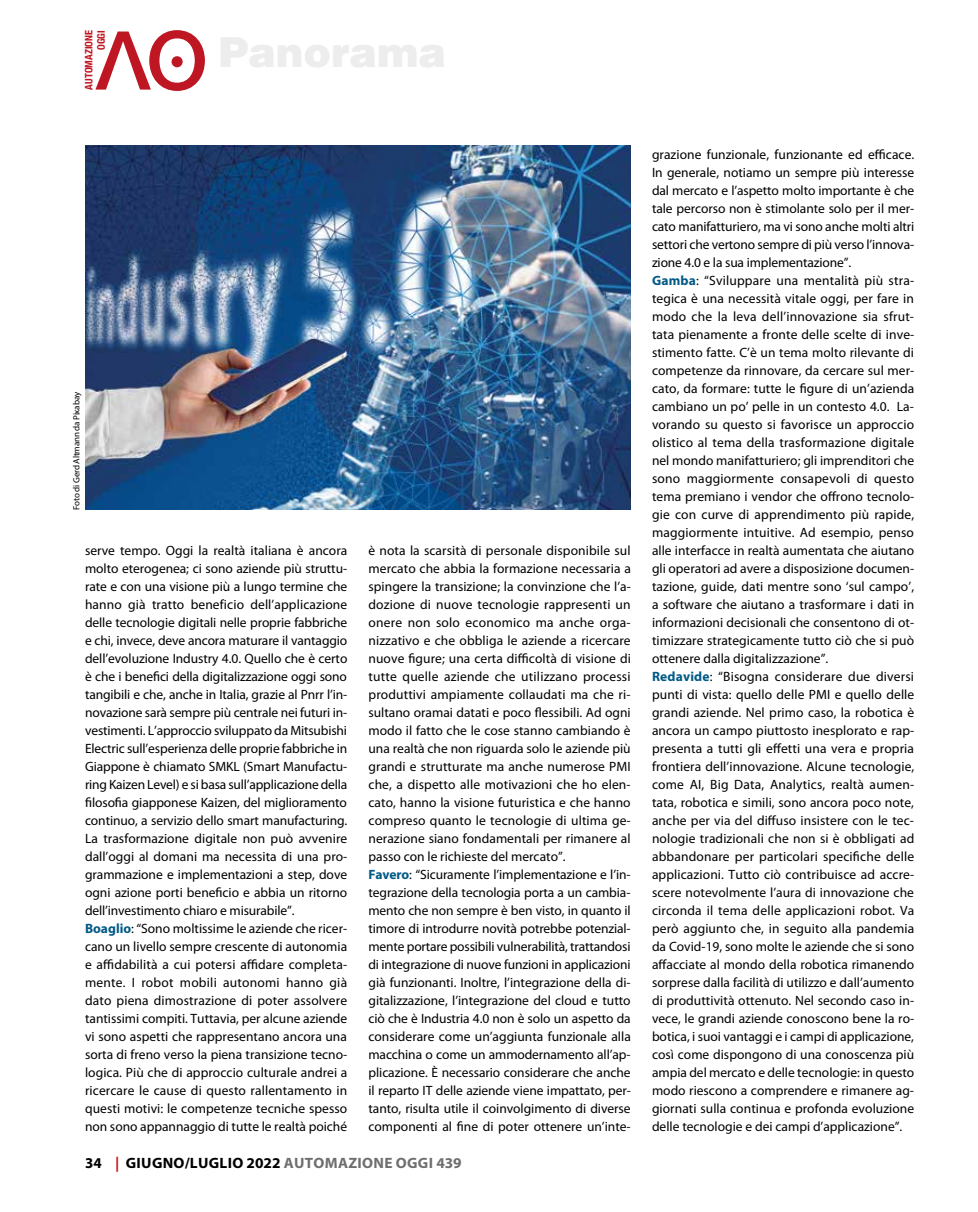
<style>
.page{position:relative;width:978px;height:1212px;background:#fff}
.page>*{position:absolute;margin:0;border:0;box-sizing:border-box;transform-origin:0 0}
.t1{font:700 15px "Myriad Pro";letter-spacing:.02em;color:#000}
.t2{font:13.5px/18px "Myriad Pro";color:#000}
.t3{font:700 condensed 10.35px/12.3px "Helvetica Neue";color:#be1622;text-align:right}
.t4{font:9px "Myriad Pro";letter-spacing:-.02em;color:#000}
.s1{font-weight:700;color:#005a86}
.s2{color:#cd1719}
.s3{color:#706f6f}
</style>
<div class="page">
<svg style="left:95px;top:30px;width:110px;height:61px"></svg>
<div style="left:172px;top:56px;width:11px;height:11px;background:#be1622;border-radius:50%"></div>
<img style="left:85px;top:146px;width:546px;height:363px">
<p class="t3" style="left:82px;top:90px;width:61px;rotate:-90deg">AUTOMAZIONE<br>OGGI</p>
<p class="t4" style="left:71px;top:510px;width:119px;rotate:-90deg">Foto di Gerd Altmann da Pixabay</p>
<p class="t2" style="left:85px;top:542px;width:264px">serve tempo. Oggi la realtà italiana è ancora molto eterogenea; ci sono aziende più struttu&shy;rate e con una visione più a lungo termine che hanno già tratto beneficio dell’applicazione delle tecnologie digitali nelle proprie fabbriche e chi, invece, deve ancora maturare il vantaggio dell’evoluzione Industry 4.0. Quello che è certo è che i benefici della digitalizzazione oggi sono tangibili e che, anche in Italia, grazie al Pnrr l’in&shy;novazione sarà sempre più centrale nei futuri in&shy;vestimenti. L’approccio sviluppato da Mitsubishi Electric sull’esperienza delle proprie fabbriche in Giappone è chiamato SMKL (Smart Manufactu&shy;ring Kaizen Level) e si basa sull’applicazione della filosofia giapponese Kaizen, del miglioramento continuo, a servizio dello smart manufacturing.<br>La trasformazione digitale non può avvenire dall’oggi al domani ma necessita di una pro&shy;grammazione e implementazioni a step, dove ogni azione porti beneficio e abbia un ritorno dell’investimento chiaro e misurabile”.<br><span class="s1">Boaglio</span>: “Sono moltissime le aziende che ricer&shy;cano un livello sempre crescente di autonomia e affidabilità a cui potersi affidare completa&shy;mente. I robot mobili autonomi hanno già dato piena dimostrazione di poter assolvere tantissimi compiti. Tuttavia, per alcune aziende vi sono aspetti che rappresentano ancora una sorta di freno verso la piena transizione tecno&shy;logica. Più che di approccio culturale andrei a ricercare le cause di questo rallentamento in questi motivi: le competenze tecniche spesso non sono appannaggio di tutte le realtà poiché</p>
<p class="t2" style="left:368px;top:542px;width:264px">è nota la scarsità di personale disponibile sul mercato che abbia la formazione necessaria a spingere la transizione; la convinzione che l’a&shy;dozione di nuove tecnologie rappresenti un onere non solo economico ma anche orga&shy;nizzativo e che obbliga le aziende a ricercare nuove figure; una certa difficoltà di visione di tutte quelle aziende che utilizzano processi produttivi ampiamente collaudati ma che ri&shy;sultano oramai datati e poco flessibili. Ad ogni modo il fatto che le cose stanno cambiando è una realtà che non riguarda solo le aziende più grandi e strutturate ma anche numerose PMI che, a dispetto alle motivazioni che ho elen&shy;cato, hanno la visione futuristica e che hanno compreso quanto le tecnologie di ultima ge&shy;nerazione siano fondamentali per rimanere al passo con le richieste del mercato”.<br><span class="s1">Favero</span>: “Sicuramente l’implementazione e l’in&shy;tegrazione della tecnologia porta a un cambia&shy;mento che non sempre è ben visto, in quanto il timore di introdurre novità potrebbe potenzial&shy;mente portare possibili vulnerabilità, trattandosi di integrazione di nuove funzioni in applicazioni già funzionanti. Inoltre, l’integrazione della di&shy;gitalizzazione, l’integrazione del cloud e tutto ciò che è Industria 4.0 non è solo un aspetto da considerare come un’aggiunta funzionale alla macchina o come un ammodernamento all’ap&shy;plicazione. È necessario considerare che anche il reparto IT delle aziende viene impattato, per&shy;tanto, risulta utile il coinvolgimento di diverse componenti al fine di poter ottenere un’inte-</p>
<p class="t1" style="left:85px;top:1153px;width:378px">34 <span class="s2">|</span> GIUGNO/LUGLIO 2022 <span class="s3">AUTOMAZIONE OGGI 439</span></p>
<p class="t2" style="left:652px;top:145px;width:264px">grazione funzionale, funzionante ed efficace.<br>In generale, notiamo un sempre più interesse dal mercato e l’aspetto molto importante è che tale percorso non è stimolante solo per il mer&shy;cato manifatturiero, ma vi sono anche molti altri settori che vertono sempre di più verso l’innova&shy;zione 4.0 e la sua implementazione”.<br><span class="s1">Gamba</span>: “Sviluppare una mentalità più stra&shy;tegica è una necessità vitale oggi, per fare in modo che la leva dell’innovazione sia sfrut&shy;tata pienamente a fronte delle scelte di inve&shy;stimento fatte. C’è un tema molto rilevante di competenze da rinnovare, da cercare sul mer&shy;cato, da formare: tutte le figure di un’azienda cambiano un po’ pelle in un contesto 4.0. La&shy;vorando su questo si favorisce un approccio olistico al tema della trasformazione digitale nel mondo manifatturiero; gli imprenditori che sono maggiormente consapevoli di questo tema premiano i vendor che offrono tecnolo&shy;gie con curve di apprendimento più rapide, maggiormente intuitive. Ad esempio, penso alle interfacce in realtà aumentata che aiutano gli operatori ad avere a disposizione documen&shy;tazione, guide, dati mentre sono ‘sul campo’, a software che aiutano a trasformare i dati in informazioni decisionali che consentono di ot&shy;timizzare strategicamente tutto ciò che si può ottenere dalla digitalizzazione”.<br><span class="s1">Redavide</span>: “Bisogna considerare due diversi punti di vista: quello delle PMI e quello delle grandi aziende. Nel primo caso, la robotica è ancora un campo piuttosto inesplorato e rap&shy;presenta a tutti gli effetti una vera e propria frontiera dell’innovazione. Alcune tecnologie, come AI, Big Data, Analytics, realtà aumen&shy;tata, robotica e simili, sono ancora poco note, anche per via del diffuso insistere con le tec&shy;nologie tradizionali che non si è obbligati ad abbandonare per particolari specifiche delle applicazioni. Tutto ciò contribuisce ad accre&shy;scere notevolmente l’aura di innovazione che circonda il tema delle applicazioni robot. Va però aggiunto che, in seguito alla pandemia da Covid-19, sono molte le aziende che si sono affacciate al mondo della robotica rimanendo sorprese dalla facilità di utilizzo e dall’aumento di produttività ottenuto. Nel secondo caso in&shy;vece, le grandi aziende conoscono bene la ro&shy;botica, i suoi vantaggi e i campi di applicazione, così come dispongono di una conoscenza più ampia del mercato e delle tecnologie: in questo modo riescono a comprendere e rimanere ag&shy;giornati sulla continua e profonda evoluzione delle tecnologie e dei campi d’applicazione”.</p>
</div>
